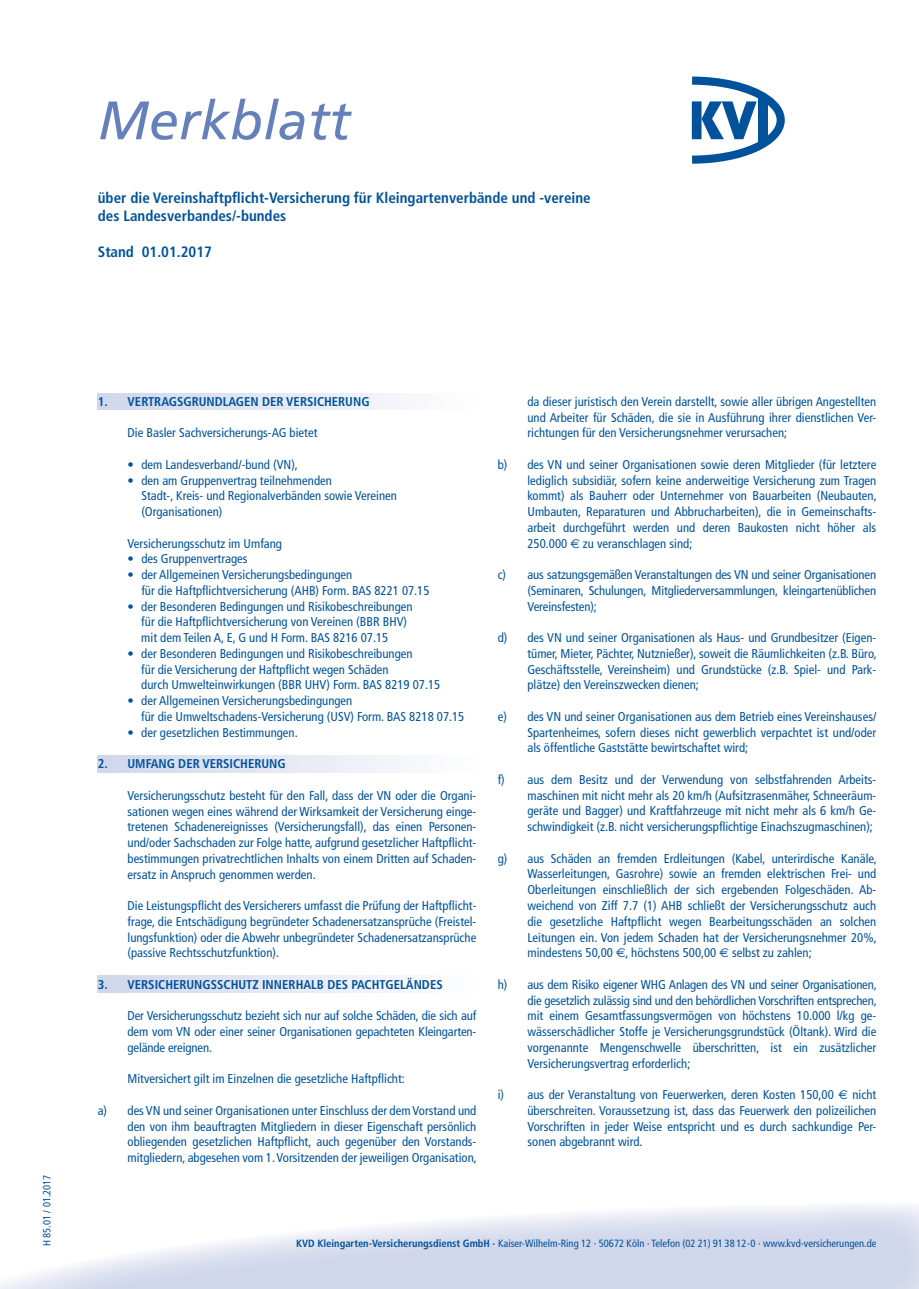
<style>
.page{position:relative;width:919px;height:1289px;background:#fff}
.page>*{position:absolute;margin:0;border:0;box-sizing:border-box;transform-origin:0 0}
.t1{font:italic 54px "Frutiger";color:#6681ba}
.t2{font:700 condensed 15px/18px "Frutiger";color:#01529b}
.t3{font:condensed 12.75px/15.8px "Frutiger";color:#01529b;text-align:justify}
.t4{font:700 condensed 12.75px "Frutiger";color:#01529b}
.t5{font:condensed 10.5px "Frutiger";color:#01529b}
.s1{font-family:"Euro Sans";font-stretch:normal}
.s2{font-weight:700}
</style>
<div class="page">
<svg style="left:0;top:1205px;width:918px;height:83px;fill:#d8ddee"></svg>
<svg style="left:691px;top:76px;width:94px;height:88px"></svg>
<div style="left:758px;top:97px;width:10px;height:47px;background:#01529b"></div>
<div style="left:98px;top:975px;width:378px;height:17px;background:linear-gradient(to right,#d0d6ea,#fdfefe)"></div>
<div style="left:98px;top:393px;width:378px;height:16px;background:linear-gradient(to right,#d0d6ea,#fdfefe)"></div>
<div style="left:98px;top:756px;width:378px;height:16px;background:linear-gradient(to right,#d0d6ea,#fdfefe)"></div>
<h1 class="t1" style="left:98px;top:89px;width:254px">Merkblatt</h1>
<p class="t2" style="left:98px;top:188px;width:494px">über die Vereinshaftpflicht-Versicherung für Kleingartenverbände und -vereine des Landesverbandes/-bundes</p>
<p class="t2" style="left:98px;top:242px;width:116px">Stand 01.01.2017</p>
<p class="t5" style="left:41px;top:1246px;width:73px;rotate:-90deg">H 85.01 / 01.2017</p>
<p class="t4" style="left:98px;top:394px;width:273px">1. VERTRAGSGRUNDLAGEN DER VERSICHERUNG</p>
<p class="t3" style="left:128px;top:425px;width:191px">Die Basler Sachversicherungs-AG bietet</p>
<p class="t3" style="left:128px;top:456px;width:172px">• dem Landesverband/-bund (VN),</p>
<p class="t3" style="left:141px;top:472px;width:257px;text-align:left;text-indent:-14px">• den am Gruppenvertrag teilnehmenden<br>Stadt-, Kreis- und Regionalverbänden sowie Vereinen (Organisationen)</p>
<p class="t3" style="left:128px;top:535px;width:156px">Versicherungsschutz im Umfang</p>
<p class="t3" style="left:128px;top:551px;width:121px">• des Gruppenvertrages</p>
<p class="t3" style="left:141px;top:567px;width:290px;text-indent:-14px">• der Allgemeinen Versicherungsbedingungen<br>für die Haftpflichtversicherung (AHB) Form. BAS 8221 07.15</p>
<p class="t3" style="left:141px;top:598px;width:273px;text-align:left;text-indent:-14px">• der Besonderen Bedingungen und Risikobeschreibungen für die Haftpflichtversicherung von Vereinen (BBR BHV) mit dem Teilen A, E, G und H Form. BAS 8216 07.15</p>
<p class="t3" style="left:141px;top:645px;width:300px;text-align:left;text-indent:-14px">• der Besonderen Bedingungen und Risikobeschreibungen<br>für die Versicherung der Haftpflicht wegen Schäden<br>durch Umwelteinwirkungen (BBR UHV) Form. BAS 8219 07.15</p>
<p class="t3" style="left:141px;top:693px;width:324px;text-indent:-14px">• der Allgemeinen Versicherungsbedingungen<br>für die Umweltschadens-Versicherung (USV) Form. BAS 8218 07.15</p>
<p class="t3" style="left:127px;top:724px;width:172px">• der gesetzlichen Bestimmungen.</p>
<p class="t4" style="left:98px;top:756px;width:189px">2. UMFANG DER VERSICHERUNG</p>
<p class="t3" style="left:127px;top:787px;width:350px">Versicherungsschutz besteht für den Fall, dass der VN oder die Organi&shy;sationen wegen eines während der Wirksamkeit der Versicherung einge&shy;tretenen Schadenereignisses (Versicherungsfall), das einen Personen&shy;und/oder Sachschaden zur Folge hatte, aufgrund gesetzlicher Haftpflicht&shy;bestimmungen privatrechtlichen Inhalts von einem Dritten auf Schaden&shy;ersatz in Anspruch genommen werden.</p>
<p class="t3" style="left:127px;top:897px;width:350px">Die Leistungspflicht des Versicherers umfasst die Prüfung der Haftpflicht&shy;frage, die Entschädigung begründeter Schadenersatzansprüche (Freistel&shy;lungsfunktion) oder die Abwehr unbegründeter Schadenersatzansprüche (passive Rechtsschutzfunktion).</p>
<p class="t4" style="left:98px;top:976px;width:346px">3. VERSICHERUNGSSCHUTZ INNERHALB DES PACHTGELÄNDES</p>
<p class="t3" style="left:127px;top:1008px;width:350px">Der Versicherungsschutz bezieht sich nur auf solche Schäden, die sich auf dem vom VN oder einer seiner Organisationen gepachteten Kleingarten&shy;gelände ereignen.</p>
<p class="t3" style="left:127px;top:1071px;width:279px">Mitversichert gilt im Einzelnen die gesetzliche Haftpflicht:</p>
<p class="t3" style="left:127px;top:1102px;width:351px;text-indent:-30px">a) des VN und seiner Organisationen unter Einschluss der dem Vorstand und den von ihm beauftragten Mitgliedern in dieser Eigenschaft persönlich obliegenden gesetzlichen Haftpflicht, auch gegenüber den Vorstands&shy;mitgliedern, abgesehen vom 1. Vorsitzenden der jeweiligen Organisation,</p>
<p class="t3" style="left:527px;top:393px;width:350px">da dieser juristisch den Verein darstellt, sowie aller übrigen Angestellten und Arbeiter für Schäden, die sie in Ausführung ihrer dienstlichen Ver&shy;richtungen für den Versicherungsnehmer verursachen;</p>
<p class="t3" style="left:527px;top:456px;width:351px;text-indent:-30px">b) des VN und seiner Organisationen sowie deren Mitglieder (für letztere lediglich subsidiär, sofern keine anderweitige Versicherung zum Tragen kommt) als Bauherr oder Unternehmer von Bauarbeiten (Neubauten, Umbauten, Reparaturen und Abbrucharbeiten), die in Gemeinschafts&shy;arbeit durchgeführt werden und deren Baukosten nicht höher als 250.000 <span class="s1">E</span> zu veranschlagen sind;</p>
<p class="t3" style="left:527px;top:567px;width:350px;text-indent:-30px">c) aus satzungsgemäßen Veranstaltungen des VN und seiner Organisationen (Seminaren, Schulungen, Mitgliederversammlungen, kleingartenüblichen Vereinsfesten);</p>
<p class="t3" style="left:527px;top:630px;width:351px;text-indent:-30px">d) des VN und seiner Organisationen als Haus- und Grundbesitzer (Eigen&shy;tümer, Mieter, Pächter, Nutznießer), soweit die Räumlichkeiten (z.B. Büro, Geschäftsstelle, Vereinsheim) und Grundstücke (z.B. Spiel- und Park&shy;plätze) den Vereinszwecken dienen;</p>
<p class="t3" style="left:527px;top:708px;width:350px;text-indent:-30px">e) des VN und seiner Organisationen aus dem Betrieb eines Vereinshauses/ Spartenheimes, sofern dieses nicht gewerblich verpachtet ist und/oder als öffentliche Gaststätte bewirtschaftet wird;</p>
<p class="t3" style="left:527px;top:771px;width:350px;text-indent:-30px">f) aus dem Besitz und der Verwendung von selbstfahrenden Arbeits&shy;maschinen mit nicht mehr als 20 km/h (Aufsitzrasenmäher, Schneeräum&shy;geräte und Bagger) und Kraftfahrzeuge mit nicht mehr als 6 km/h Ge&shy;schwindigkeit (z.B. nicht versicherungspflichtige Einachszugmaschinen);</p>
<p class="t3" style="left:527px;top:850px;width:351px;text-indent:-30px">g) aus Schäden an fremden Erdleitungen (Kabel, unterirdische Kanäle, Wasserleitungen, Gasrohre) sowie an fremden elektrischen Frei- und Oberleitungen einschließlich der sich ergebenden Folgeschäden. Ab&shy;weichend von Ziff 7.7 (1) AHB schließt der Versicherungsschutz auch die gesetzliche Haftpflicht wegen Bearbeitungsschäden an solchen Leitungen ein. Von jedem Schaden hat der Versicherungsnehmer 20%, mindestens 50,00 <span class="s1">E</span>, höchstens 500,00 <span class="s1">E</span> selbst zu zahlen;</p>
<p class="t3" style="left:527px;top:976px;width:351px;text-indent:-30px">h) aus dem Risiko eigener WHG Anlagen des VN und seiner Organisationen, die gesetzlich zulässig sind und den behördlichen Vorschriften entsprechen, mit einem Gesamtfassungsvermögen von höchstens 10.000 l/kg ge&shy;wässerschädlicher Stoffe je Versicherungsgrundstück (Öltank). Wird die vorgenannte Mengenschwelle überschritten, ist ein zusätzlicher Versicherungsvertrag erforderlich;</p>
<p class="t3" style="left:527px;top:1086px;width:350px;text-indent:-30px">i) aus der Veranstaltung von Feuerwerken, deren Kosten 150,00 <span class="s1">E</span> nicht überschreiten. Voraussetzung ist, dass das Feuerwerk den polizeilichen Vorschriften in jeder Weise entspricht und es durch sachkundige Per&shy;sonen abgebrannt wird.</p>
<p class="t5" style="left:296px;top:1236px;width:581px"><span class="s2">KVD Kleingarten-Versicherungsdienst GmbH ·</span> Kaiser-Wilhelm-Ring 12 · 50672 Köln · Telefon (02 21) 91 38 12-0 · www.kvd-versicherungen.de</p>
</div>
